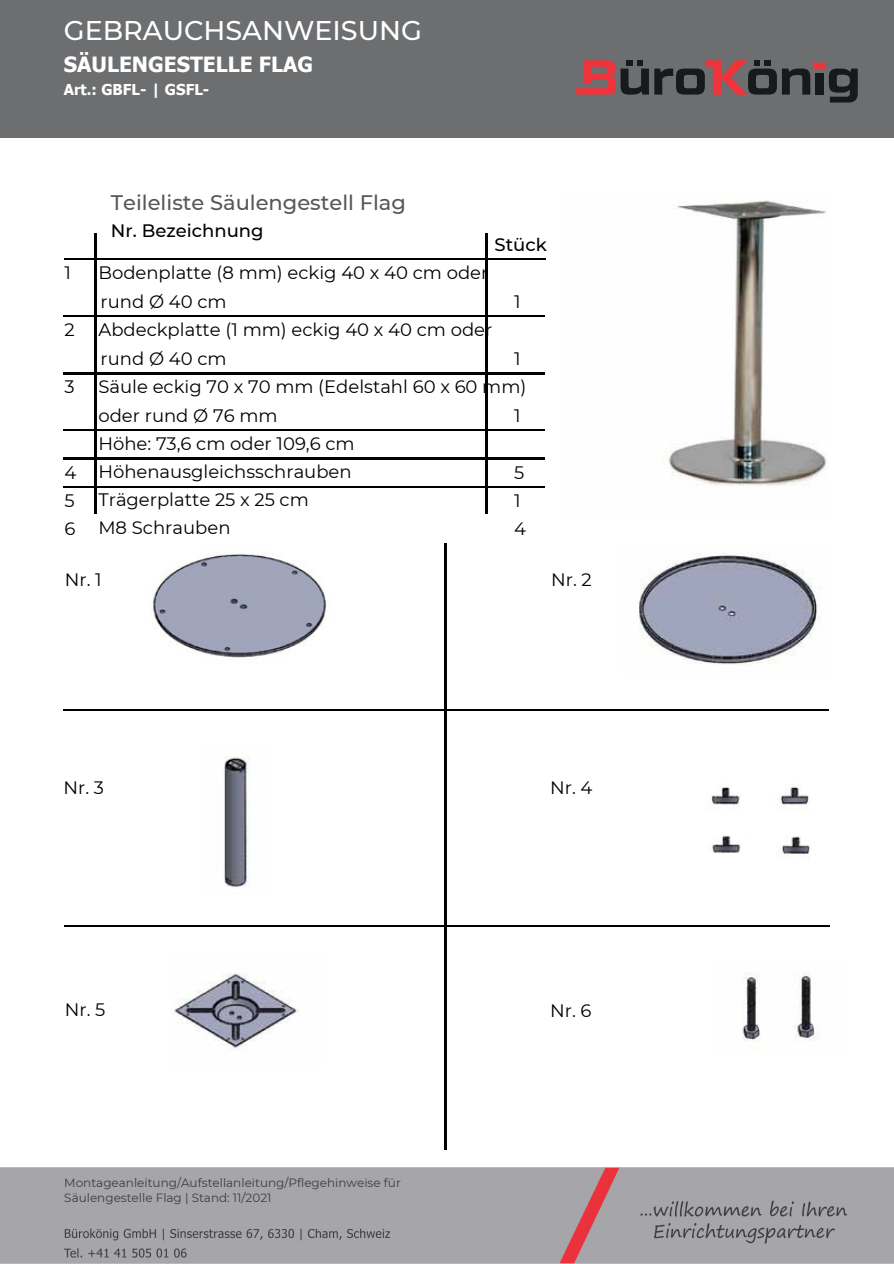
<style>
.page{position:relative;width:894px;height:1264px;background:#fff}
.page>*{position:absolute;margin:0;border:0;box-sizing:border-box;transform-origin:0 0}
.t1{font:500 27px "Montserrat";color:#fff}
.t2{font:500 21px "Montserrat";color:#58585a}
.t3{font:700 21px "Tahoma";color:#fff}
.t4{font:18px/28.2px "Montserrat";color:#000}
.t5{font:500 18px "Montserrat";color:#000}
.t6{font:700 15px "Tahoma";color:#fff}
.t7{font:12px "Montserrat";color:#3e3d40}
</style>
<div class="page">
<img style="left:0;top:1167px;width:893px;height:96px">
<div style="left:0;top:0;width:893px;height:137px;background:#6d6e70"></div>
<svg style="left:576px;top:60px;width:72px;height:35px"></svg>
<svg style="left:654px;top:60px;width:203px;height:42px"></svg>
<img style="left:639px;top:553px;width:181px;height:112px">
<img style="left:153px;top:553px;width:173px;height:105px">
<img style="left:173px;top:973px;width:124px;height:77px">
<img style="left:711px;top:786px;width:99px;height:71px">
<img style="left:224px;top:757px;width:26px;height:130px">
<hr style="left:64px;top:258px;width:481px;height:1px;background:#000">
<hr style="left:64px;top:259px;width:481px;height:1px;background:#000">
<hr style="left:95px;top:234px;width:1px;height:279px;background:#000">
<hr style="left:96px;top:234px;width:1px;height:279px;background:#000">
<hr style="left:64px;top:486px;width:480px;height:1px;background:#000">
<hr style="left:64px;top:487px;width:480px;height:1px;background:#000">
<hr style="left:64px;top:315px;width:480px;height:1px;background:#000">
<hr style="left:64px;top:316px;width:480px;height:1px;background:#000">
<hr style="left:64px;top:373px;width:480px;height:1px;background:#000">
<hr style="left:64px;top:374px;width:480px;height:1px;background:#000">
<hr style="left:64px;top:458px;width:480px;height:1px;background:#000">
<hr style="left:64px;top:459px;width:480px;height:1px;background:#000">
<hr style="left:485px;top:234px;width:1px;height:279px;background:#000">
<hr style="left:486px;top:234px;width:1px;height:279px;background:#000">
<hr style="left:64px;top:429px;width:480px;height:1px;background:#000">
<hr style="left:64px;top:430px;width:480px;height:1px;background:#000">
<img style="left:742px;top:972px;width:75px;height:69px">
<hr style="left:64px;top:709px;width:764px;height:1px;background:#000">
<hr style="left:64px;top:710px;width:764px;height:1px;background:#000">
<hr style="left:65px;top:925px;width:764px;height:1px;background:#000">
<hr style="left:65px;top:926px;width:764px;height:1px;background:#000">
<hr style="left:444px;top:544px;width:1px;height:605px;background:#000">
<hr style="left:445px;top:544px;width:1px;height:605px;background:#000">
<img style="left:668px;top:200px;width:159px;height:286px">
<h4 class="t1" style="left:64px;top:14px;width:359px">GEBRAUCHSANWEISUNG</h4>
<h4 class="t3" style="left:64px;top:51px;width:251px">SÄULENGESTELLE FLAG</h4>
<h4 class="t6" style="left:64px;top:80px;width:147px">Art.: GBFL- | GSFL-</h4>
<h3 class="t2" style="left:111px;top:190px;width:296px">Tei leliste Säulengestell Flag</h3>
<h3 class="t5" style="left:111px;top:220px;width:154px">Nr. Bezeichnung</h3>
<h4 class="t5" style="left:494px;top:233px;width:54px">Stück</h4>
<h4 class="t4" style="left:64px;top:259px;width:8px">1</h4>
<h4 class="t4" style="left:98px;top:259px;width:391px">Bodenplatte (8 mm) eckig 40 x 40 cm oder</h4>
<p class="t4" style="left:100px;top:287px;width:128px">rund Ø 40 cm</p>
<h4 class="t4" style="left:514px;top:287px;width:8px">1</h4>
<p class="t4" style="left:64px;top:316px;width:12px">2</p>
<h4 class="t4" style="left:98px;top:316px;width:395px">Abdeckplatte (1 mm) eckig 40 x 40 cm oder</h4>
<p class="t4" style="left:100px;top:344px;width:128px">rund Ø 40 cm</p>
<h4 class="t4" style="left:514px;top:344px;width:8px">1</h4>
<p class="t4" style="left:64px;top:373px;width:12px">3</p>
<p class="t4" style="left:98px;top:373px;width:429px">Säule eckig 70 x 70 mm (Edelstahl 60 x 60 mm) oder rund Ø 76 mm<br>Höhe: 73,6 cm oder 109,6 cm<br>Höhenausgleichsschrauben<br>Trägerplatte 25 x 25 cm<br>M8 Schrauben</p>
<h4 class="t4" style="left:514px;top:401px;width:8px">1</h4>
<p class="t4" style="left:64px;top:458px;width:13px;text-align:justify">4<br>5<br>6</p>
<p class="t4" style="left:514px;top:458px;width:13px">5<br>1<br>4</p>
<p class="t4" style="left:65px;top:565px;width:38px">Nr. 1</p>
<p class="t4" style="left:551px;top:566px;width:42px">Nr. 2</p>
<p class="t4" style="left:64px;top:773px;width:42px">Nr. 3</p>
<p class="t4" style="left:65px;top:995px;width:42px">Nr. 5</p>
<h4 class="t7" style="left:64px;top:1175px;width:338px">Montageanleitung/Aufstellanleitung/Pflegehi nweise für</h4>
<h4 class="t7" style="left:64px;top:1189px;width:209px">Säulengestelle Flag | Stand: 11/2021</h4>
<p class="t4" style="left:550px;top:773px;width:44px">Nr. 4</p>
<h4 class="t4" style="left:550px;top:996px;width:43px">Nr. 6</h4>
</div>
